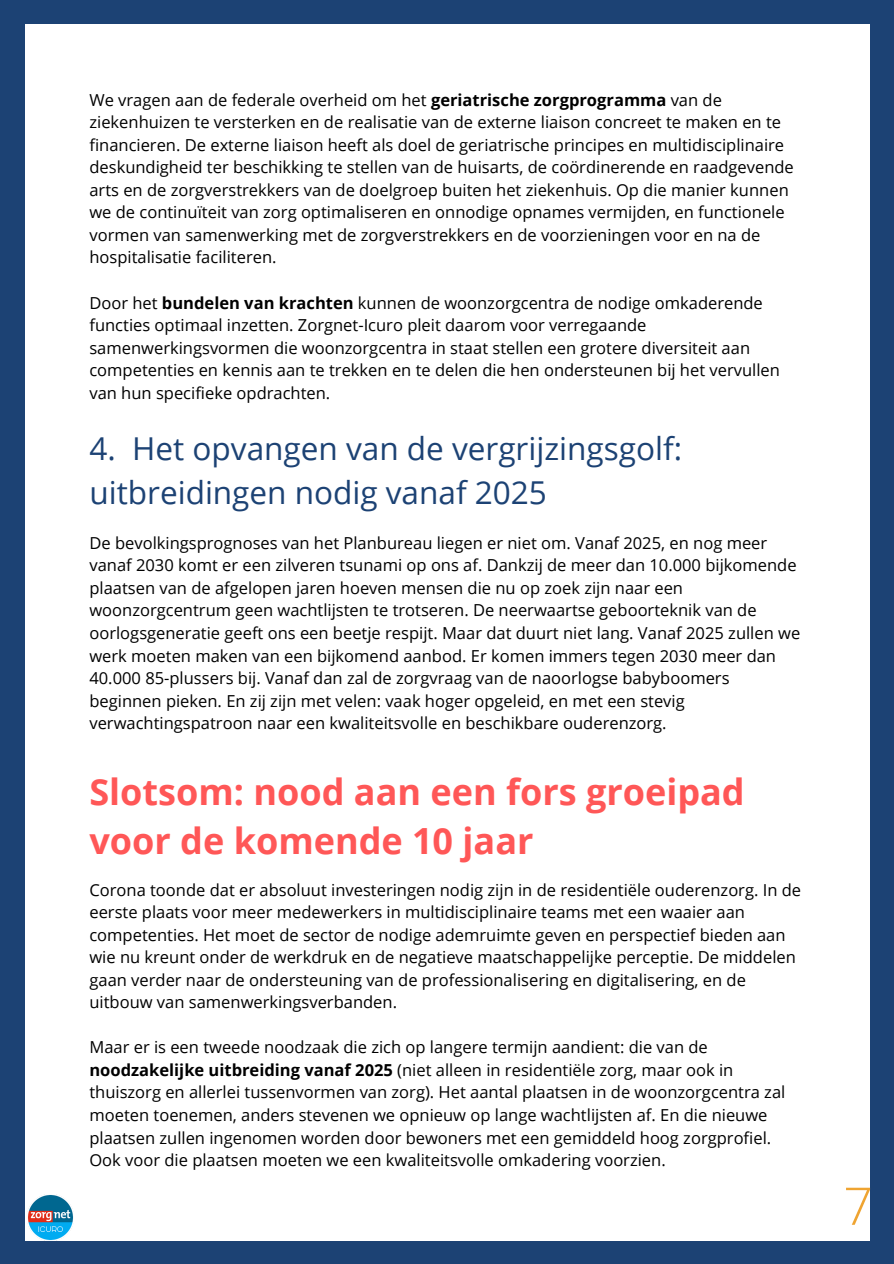
<style>
.page{position:relative;width:894px;height:1264px;background:#fff}
.page>*{position:absolute;margin:0;border:0;box-sizing:border-box;transform-origin:0 0}
.t1{font:300 51.9px "Open Sans";color:#efa431}
.t2{font:700 36px/49.5px "Open Sans";color:#ff5757}
.t3{font:31.5px/44px "Open Sans";color:#1c4274}
.t4{font:16.5px/22.5px "Open Sans";color:#000}
.s1{font-weight:700}
</style>
<div class="page">
<div style="left:0;top:0;width:893px;height:1263px;background:#1c4274"></div>
<div style="left:25px;top:24px;width:844px;height:1216px;background:#fff"></div>
<img style="left:28px;top:1194px;width:45px;height:46px">
<p class="t4" style="left:89px;top:88px;width:705px">We vragen aan de federale overheid om het <span class="s1">geriatrische zorgprogramma</span> van de ziekenhuizen te versterken en de realisatie van de externe liaison concreet te maken en te financieren. De externe liaison heeft als doel de geriatrische principes en multidisciplinaire deskundigheid ter beschikking te stellen van de huisarts, de coördinerende en raadgevende arts en de zorgverstrekkers van de doelgroep buiten het ziekenhuis. Op die manier kunnen we de continuïteit van zorg optimaliseren en onnodige opnames vermijden, en functionele vormen van samenwerking met de zorgverstrekkers en de voorzieningen voor en na de hospitalisatie faciliteren.</p>
<p class="t4" style="left:89px;top:291px;width:691px">Door het <span class="s1">bundelen van krachten</span> kunnen de woonzorgcentra de nodige omkaderende functies optimaal inzetten. Zorgnet-Icuro pleit daarom voor verregaande samenwerkingsvormen die woonzorgcentra in staat stellen een grotere diversiteit aan competenties en kennis aan te trekken en te delen die hen ondersteunen bij het vervullen van hun specifieke opdrachten.</p>
<h3 class="t3" style="left:89px;top:426px;width:594px">4. Het opvangen van de vergrijzingsgolf: uitbreidingen nodig vanaf 2025</h3>
<p class="t4" style="left:89px;top:531px;width:712px">De bevolkingsprognoses van het Planbureau liegen er niet om. Vanaf 2025, en nog meer vanaf 2030 komt er een zilveren tsunami op ons af. Dankzij de meer dan 10.000 bijkomende plaatsen van de afgelopen jaren hoeven mensen die nu op zoek zijn naar een woonzorgcentrum geen wachtlijsten te trotseren. De neerwaartse geboorteknik van de oorlogsgeneratie geeft ons een beetje respijt. Maar dat duurt niet lang. Vanaf 2025 zullen we werk moeten maken van een bijkomend aanbod. Er komen immers tegen 2030 meer dan 40.000 85-plussers bij. Vanaf dan zal de zorgvraag van de naoorlogse babyboomers beginnen pieken. En zij zijn met velen: vaak hoger opgeleid, en met een stevig verwachtingspatroon naar een kwaliteitsvolle en beschikbare ouderenzorg.</p>
<h2 class="t2" style="left:89px;top:766px;width:656px">Slotsom: nood aan een fors groeipad voor de komende 10 jaar</h2>
<p class="t4" style="left:89px;top:878px;width:713px">Corona toonde dat er absoluut investeringen nodig zijn in de residentiële ouderenzorg. In de eerste plaats voor meer medewerkers in multidisciplinaire teams met een waaier aan competenties. Het moet de sector de nodige ademruimte geven en perspectief bieden aan wie nu kreunt onder de werkdruk en de negatieve maatschappelijke perceptie. De middelen gaan verder naar de ondersteuning van de professionalisering en digitalisering, en de uitbouw van samenwerkingsverbanden.</p>
<p class="t4" style="left:89px;top:1035px;width:697px">Maar er is een tweede noodzaak die zich op langere termijn aandient: die van de <span class="s1">noodzakelijke uitbreiding vanaf 2025</span> (niet alleen in residentiële zorg, maar ook in thuiszorg en allerlei tussenvormen van zorg). Het aantal plaatsen in de woonzorgcentra zal moeten toenemen, anders stevenen we opnieuw op lange wachtlijsten af. En die nieuwe plaatsen zullen ingenomen worden door bewoners met een gemiddeld hoog zorgprofiel.<br>Ook voor die plaatsen moeten we een kwaliteitsvolle omkadering voorzien.</p>
<h1 class="t1" style="left:843px;top:1169px;width:31px">7</h1>
</div>
